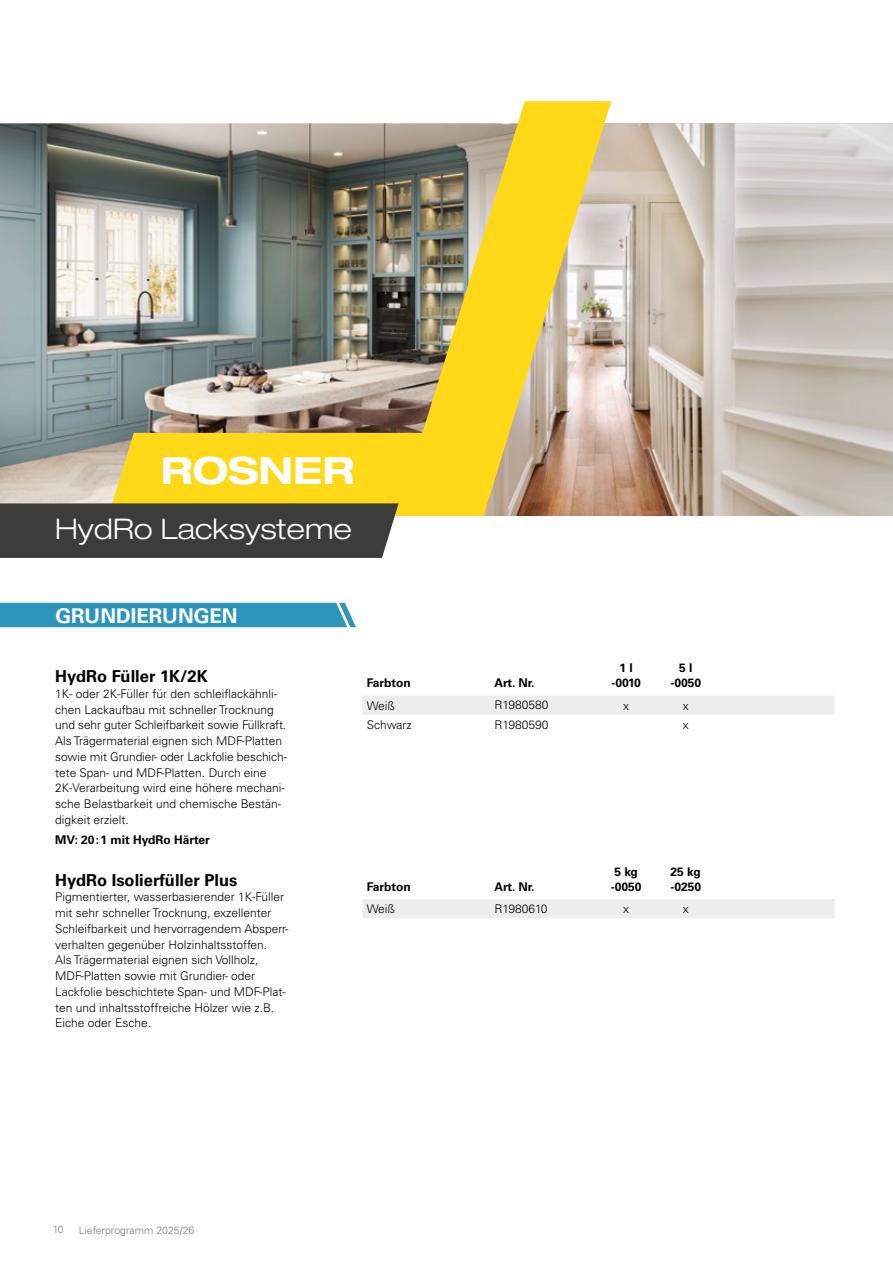
<style>
.page{position:relative;width:893px;height:1263px;background:#fff}
.page>*{position:absolute;margin:0;border:0;box-sizing:border-box;transform-origin:0 0}
.t1{font:700 expanded 37.5px "Helvetica Neue LT Std";color:#fff}
.t2{font:300 expanded 28.5px "Helvetica Neue LT Std";color:#fff}
.t3{font:700 20.25px "Univers LTCYR 65";color:#fff}
.t4{font:700 16.5px "Univers LT Pro 65";color:#000}
.t5{font:700 16.5px "Univers LTCYR 65";color:#fff}
.t6{font:300 12px/15.8px "Univers LT Pro 45";color:#000}
.t7{font:700 12px/15px "Univers LT Pro 65";color:#000;text-align:center}
.t8{font:300 10.5px "Univers LT Pro 45";color:#7c7b7b}
</style>
<div class="page">
<div style="left:0;top:603px;width:356px;height:24px;background:#2d95ba"></div>
<svg style="left:363px;top:696px;width:471px;height:222px"></svg>
<img style="left:509px;top:123px;width:384px;height:393px">
<img style="left:0;top:123px;width:545px;height:380px">
<img style="left:403px;top:101px;width:208px;height:396px">
<svg style="left:0;top:433px;width:509px;height:125px;background:#b2a04b"></svg>
<h1 class="t1" style="left:161px;top:447px;width:195px">ROSNER</h1>
<h2 class="t2" style="left:55px;top:512px;width:298px">HydRo Lacksysteme</h2>
<h3 class="t3" style="left:55px;top:601px;width:184px">GRUNDIERUNGEN</h3>
<h3 class="t5" style="left:76px;top:604px;width:181px">PIGMENTIERTE LACKE</h3>
<h3 class="t4" style="left:55px;top:666px;width:154px">HydRo Füller 1K/2K</h3>
<p class="t6" style="left:55px;top:686px;width:233px">1K- oder 2K-Füller für den schleiflackähnli&shy;chen Lackaufbau mit schneller Trocknung und sehr guter Schleifbarkeit sowie Füllkraft.<br>Als Trägermaterial eignen sich MDF-Platten sowie mit Grundier- oder Lackfolie beschich&shy;tete Span- und MDF-Platten. Durch eine 2K-Verarbeitung wird eine höhere mechani&shy;sche Belastbarkeit und chemische Bestän&shy;digkeit erzielt.</p>
<p class="t7" style="left:55px;top:832px;width:156px">MV: 20:1 mit HydRo Härter</p>
<h3 class="t4" style="left:55px;top:870px;width:184px">HydRo Isolierfüller Plus</h3>
<p class="t6" style="left:55px;top:889px;width:235px">Pigmentierter, wasserbasierender 1K-Füller mit sehr schneller Trocknung, exzellenter Schleifbarkeit und hervorragendem Absperr&shy;verhalten gegenüber Holzinhaltsstoffen.<br>Als Trägermaterial eignen sich Vollholz, MDF-Platten sowie mit Grundier- oder Lackfolie beschichtete Span- und MDF-Plat&shy;ten und inhaltsstoffreiche Hölzer wie z.B.<br>Eiche oder Esche.</p>
<p class="t7" style="left:367px;top:675px;width:45px">Farbton</p>
<p class="t7" style="left:494px;top:675px;width:42px">Art. Nr.</p>
<p class="t7" style="left:611px;top:660px;width:31px">1 l -0010</p>
<p class="t7" style="left:670px;top:660px;width:32px">5 l -0050</p>
<p class="t6" style="left:367px;top:697px;width:30px">Weiß</p>
<p class="t6" style="left:494px;top:697px;width:56px">R1980580</p>
<p class="t6" style="left:623px;top:697px;width:7px">x</p>
<p class="t6" style="left:683px;top:697px;width:7px">x</p>
<p class="t6" style="left:367px;top:717px;width:47px">Schwarz</p>
<p class="t6" style="left:494px;top:716px;width:56px">R1980590</p>
<p class="t6" style="left:683px;top:717px;width:7px">x</p>
<p class="t7" style="left:367px;top:879px;width:45px">Farbton</p>
<p class="t7" style="left:494px;top:879px;width:42px">Art. Nr.</p>
<p class="t7" style="left:611px;top:864px;width:32px;text-align:left">5 kg -0050</p>
<p class="t7" style="left:670px;top:864px;width:32px;text-align:left">25 kg -0250</p>
<p class="t6" style="left:367px;top:901px;width:30px">Weiß</p>
<p class="t6" style="left:494px;top:901px;width:55px">R1980610</p>
<p class="t6" style="left:623px;top:901px;width:7px">x</p>
<p class="t6" style="left:683px;top:901px;width:7px">x</p>
<p class="t8" style="left:53px;top:1223px;width:12px">10</p>
<p class="t8" style="left:79px;top:1223px;width:117px">Lieferprogramm 2025/26</p>
</div>
